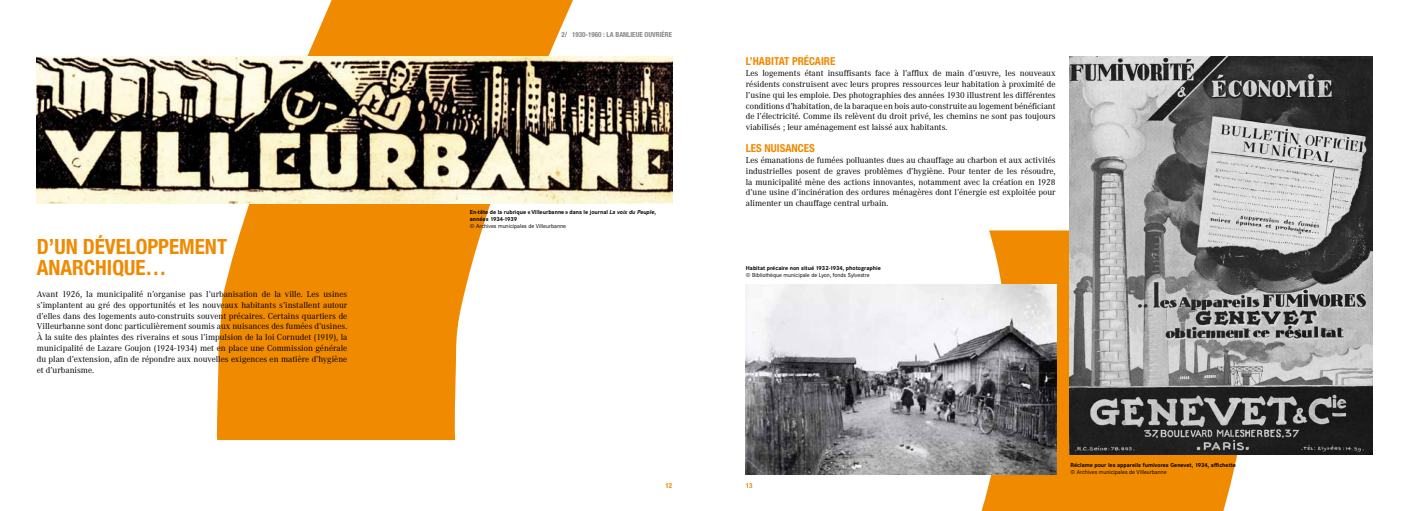
<style>
.page{position:relative;width:1418px;height:511px;background:#fff}
.page>*{position:absolute;margin:0;border:0;box-sizing:border-box;transform-origin:0 0}
.t1{font:700 condensed 21px/21px "Helvetica Neue";color:#f08a00}
.t2{font:700 condensed 11px "Helvetica Neue";color:#f08a00}
.t3{font:9px/10.8px "Corporate A";color:#000;text-align:justify}
.t4{font:700 condensed 7px "Helvetica Neue";color:#87888a}
.t5{font:700 condensed 7px "Helvetica Neue";color:#f08a00}
.t6{font:700 6px/7.2px "Corporate S";color:#000}
.t7{font:6px "Corporate S";color:#000}
.s1{font-style:italic}
</style>
<div class="page">
<svg style="left:775px;top:230px;width:473px;height:280px"></svg>
<svg style="left:216px;top:0;width:457px;height:439px;fill:#f08a00"></svg>
<img style="left:37px;top:57px;width:635px;height:146px">
<img style="left:746px;top:284px;width:310px;height:189px">
<img style="left:1069px;top:57px;width:302px;height:397px">
<h1 class="t1" style="left:37px;top:236px;width:58px">D’UN DÉVELOPPEMENT<br>ANARCHIQUE</h1>
<h1 class="t1" style="left:145px;top:257px;width:22px">…</h1>
<p class="t3" style="left:37px;top:288px;width:312px">Avant 1926, la municipalité n’organise pas l’urbanisation de la ville. Les usines s’implantent au gré des opportunités et les nouveaux habitants s’installent autour d’elles dans des logements auto-construits souvent précaires. Certains quartiers de Villeurbanne sont donc particulièrement soumis aux nuisances des fumées d’usines.<br>À la suite des plaintes des riverains et sous l’impulsion de la loi Cornudet (1919), la municipalité de Lazare Goujon (1924-1934) met en place une Commission générale du plan d’extension, afin de répondre aux nouvelles exigences en matière d’hygiène et d’urbanisme.</p>
<p class="t4" style="left:561px;top:30px;width:59px">2/ 1930-1960 : LA BANLIEUE</p>
<p class="t4" style="left:644px;top:30px;width:5px">OUVRIÈRE</p>
<p class="t6" style="left:470px;top:208px;width:188px">En-tête de la rubrique «Villeurbanne» dans le journal <span class="s1">La voix du Peuple</span>, années 1934-1939</p>
<p class="t7" style="left:470px;top:223px;width:98px">© Archives municipales de Villeurbanne</p>
<p class="t2" style="left:746px;top:55px;width:14px">L’HABITAT</p>
<p class="t2" style="left:792px;top:55px;width:7px">PRÉCAIRE</p>
<p class="t3" style="left:746px;top:68px;width:311px">Les logements étant insuffisants face à l’afflux de main d’œuvre, les nouveaux résidents construisent avec leurs propres ressources leur habitation à proximité de l’usine qui les emploie. Des photographies des années 1930 illustrent les différentes conditions d’habitation, de la baraque en bois auto-construite au logement bénéficiant de l’électricité. Comme ils relèvent du droit privé, les chemins ne sont pas toujours viabilisés ; leur aménagement est laissé aux habitants.</p>
<p class="t2" style="left:746px;top:141px;width:26px">LES NUISANCES</p>
<p class="t3" style="left:746px;top:154px;width:311px">Les émanations de fumées polluantes dues au chauffage au charbon et aux activités industrielles posent de graves problèmes d’hygiène. Pour tenter de les résoudre, la municipalité mène des actions innovantes, notamment avec la création en 1928 d’une usine d’incinération des ordures ménagères dont l’énergie est exploitée pour alimenter un chauffage central urbain.</p>
<p class="t6" style="left:746px;top:264px;width:136px">Habitat précaire non situé 1932-1934, photographie</p>
<p class="t7" style="left:746px;top:271px;width:125px">© Bibliothèque municipale de Lyon, fonds Sylvestre</p>
<p class="t5" style="left:665px;top:481px;width:8px">12</p>
<p class="t5" style="left:746px;top:481px;width:8px">13</p>
<p class="t6" style="left:1070px;top:461px;width:167px">Réclame pour les appareils fumivores Genevet, 1934, affichette</p>
<p class="t7" style="left:1070px;top:468px;width:98px">© Archives municipales de Villeurbanne</p>
</div>
